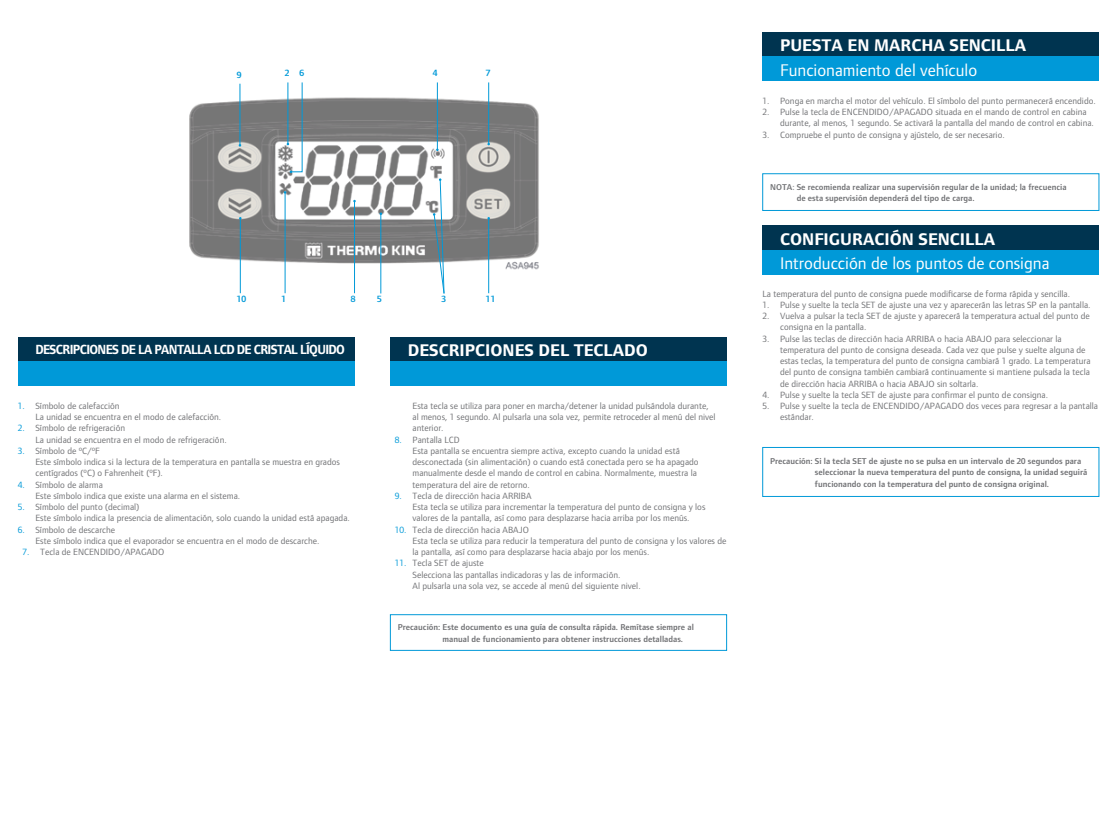
<style>
.page{position:relative;width:1117px;height:815px;background:#fff}
.page>*{position:absolute;margin:0;border:0;box-sizing:border-box;transform-origin:0 0}
.t1{font:700 17.5px "Foundry Form Sans Blonde";color:#fff}
.t2{font:17.5px "Foundry Form Sans Blonde";color:#fff}
.t3{font:700 13.75px "Foundry Form Sans Blonde";letter-spacing:-.05em;color:#fff;scale:.92 1}
.t4{font:9.38px/11.2px "Foundry Form Sans Blonde";color:#717275}
.t5{font:600 9.38px "Foundry Form Sans Blonde";color:#0099d8}
.t6{font:600 8.75px/11.2px "Foundry Form Sans Blonde";color:#717275}
.s1{color:#0099d8}
.s2{color:#989a9d}
</style>
<div class="page">
<img style="left:189px;top:94px;width:350px;height:178px">
<div style="left:18px;top:337px;width:336px;height:24px;background:#003450"></div>
<div style="left:18px;top:361px;width:336px;height:25px;background:#0099d8"></div>
<div style="left:390px;top:337px;width:336px;height:24px;background:#003450"></div>
<div style="left:390px;top:361px;width:336px;height:25px;background:#0099d8"></div>
<div style="left:762px;top:32px;width:336px;height:24px;background:#003450"></div>
<div style="left:762px;top:56px;width:336px;height:25px;background:#0099d8"></div>
<div style="left:762px;top:225px;width:336px;height:25px;background:#003450"></div>
<div style="left:762px;top:250px;width:336px;height:25px;background:#0099d8"></div>
<div style="left:390px;top:614px;width:336px;height:37px;border:1px solid #0099d8"></div>
<div style="left:762px;top:447px;width:336px;height:50px;border:1px solid #0099d8"></div>
<hr style="left:239px;top:84px;width:1px;height:61px;background:#0099d8">
<hr style="left:437px;top:82px;width:1px;height:68px;background:#0099d8">
<hr style="left:488px;top:82px;width:1px;height:62px;background:#0099d8">
<svg style="left:286px;top:82px;width:17px;height:91px"></svg>
<hr style="left:240px;top:218px;width:1px;height:75px;background:#0099d8">
<hr style="left:285px;top:192px;width:1px;height:101px;background:#0099d8">
<hr style="left:354px;top:201px;width:1px;height:92px;background:#0099d8">
<hr style="left:380px;top:214px;width:1px;height:79px;background:#0099d8">
<hr style="left:488px;top:218px;width:1px;height:75px;background:#0099d8">
<svg style="left:433px;top:178px;width:11px;height:116px"></svg>
<div style="left:762px;top:173px;width:336px;height:38px;border:1px solid #0099d8"></div>
<p class="t5" style="left:237px;top:69px;width:6px">9</p>
<p class="t5" style="left:285px;top:68px;width:21px">2 6</p>
<p class="t5" style="left:433px;top:68px;width:6px">4</p>
<p class="t5" style="left:486px;top:68px;width:6px">7</p>
<p class="t5" style="left:237px;top:293px;width:11px">10</p>
<p class="t5" style="left:281px;top:293px;width:6px">1</p>
<p class="t5" style="left:351px;top:293px;width:6px">8</p>
<p class="t5" style="left:377px;top:293px;width:6px">5</p>
<p class="t5" style="left:441px;top:293px;width:6px">3</p>
<p class="t5" style="left:486px;top:293px;width:11px">11</p>
<h2 class="t3" style="left:35px;top:342px;width:338px">DESCRIPCIONES DE LA PANTALLA LCD DE CRISTAL LÍQUIDO</h2>
<h1 class="t1" style="left:407px;top:340px;width:242px">DESCRIPCIONES DEL TECLADO</h1>
<p class="t4" style="left:35px;top:400px;width:187px;text-indent:-18px"><span class="s1">1.</span> Símbolo de calefacción<br>La unidad se encuentra en el modo de calefacción.</p>
<p class="t4" style="left:35px;top:422px;width:193px;text-indent:-18px"><span class="s1">2.</span> Símbolo de refrigeración<br>La unidad se encuentra en el modo de refrigeración.</p>
<p class="t4" style="left:35px;top:445px;width:306px;text-indent:-18px"><span class="s1">3.</span> Símbolo de ºC/ºF<br>Este símbolo indica si la lectura de la temperatura en pantalla se muestra en grados centígrados (ºC) o Fahrenheit (ºF).</p>
<p class="t4" style="left:35px;top:479px;width:206px;text-indent:-18px"><span class="s1">4.</span> Símbolo de alarma<br>Este símbolo indica que existe una alarma en el sistema.</p>
<p class="t4" style="left:35px;top:501px;width:316px;text-indent:-18px"><span class="s1">5.</span> Símbolo del punto (decimal)<br>Este símbolo indica la presencia de alimentación, solo cuando la unidad está apagada.</p>
<p class="t4" style="left:35px;top:524px;width:285px;text-indent:-18px"><span class="s1">6.</span> Símbolo de descarche<br>Este símbolo indica que el evaporador se encuentra en el modo de descarche.</p>
<p class="t4" style="left:22px;top:546px;width:143px"><span class="s1">7.</span> Tecla de ENCENDIDO/APAGADO</p>
<p class="t4" style="left:412px;top:400px;width:304px">Esta tecla se utiliza para poner en marcha/detener la unidad pulsándola durante, al menos, 1 segundo. Al pulsarla una sola vez, permite retroceder al menú del nivel anterior.</p>
<p class="t4" style="left:412px;top:434px;width:287px;text-indent:-18px"><span class="s1">8.</span> Pantalla LCD<br>Esta pantalla se encuentra siempre activa, excepto cuando la unidad está desconectada (sin alimentación) o cuando está conectada pero se ha apagado manualmente desde el mando de control en cabina. Normalmente, muestra la temperatura del aire de retorno.</p>
<p class="t4" style="left:412px;top:490px;width:294px;text-indent:-18px"><span class="s1">9.</span> Tecla de dirección hacia ARRIBA<br>Esta tecla se utiliza para incrementar la temperatura del punto de consigna y los valores de la pantalla, así como para desplazarse hacia arriba por los menús.</p>
<p class="t4" style="left:412px;top:524px;width:315px;text-indent:-18px"><span class="s1">10.</span> Tecla de dirección hacia ABAJO<br>Esta tecla se utiliza para reducir la temperatura del punto de consigna y los valores de la pantalla, así como para desplazarse hacia abajo por los menús.</p>
<p class="t4" style="left:412px;top:557px;width:229px;text-indent:-18px"><span class="s1">11.</span> Tecla SET de ajuste<br>Selecciona las pantallas indicadoras y las de información.<br>Al pulsarla una sola vez, se accede al menú del siguiente nivel.</p>
<p class="t6" style="left:442px;top:622px;width:253px;text-indent:-45px">Precaución: Este documento es una guía de consulta rápida. Remítase siempre al manual de funcionamiento para obtener instrucciones detalladas.</p>
<h1 class="t1" style="left:780px;top:35px;width:247px">PUESTA EN MARCHA SENCILLA</h1>
<h1 class="t2" style="left:780px;top:60px;width:198px">Funcionamiento del vehículo</h1>
<p class="t4" style="left:762px;top:95px;width:335px">1. Ponga en marcha el motor del vehículo. El símbolo del punto permanecerá encendido.</p>
<p class="t4" style="left:780px;top:106px;width:315px;text-indent:-18px">2. Pulse la tecla de ENCENDIDO/APAGADO situada en el mando de control en cabina durante, al menos, 1 segundo. Se activará la pantalla del mando de control en cabina.</p>
<p class="t4" style="left:762px;top:129px;width:244px">3. Compruebe el punto de consigna y ajústelo, de ser necesario.</p>
<p class="t6" style="left:796px;top:181px;width:271px;text-indent:-27px">NOTA<span class="s2">:</span> Se recomienda realizar una supervisión regular de la unidad; la frecuencia de esta supervisión dependerá del tipo de carga.</p>
<h1 class="t1" style="left:780px;top:229px;width:216px">CONFIGURACIÓN SENCILLA</h1>
<h1 class="t2" style="left:780px;top:254px;width:271px">Introducción de los puntos de consigna</h1>
<p class="t4" style="left:762px;top:288px;width:309px">La temperatura del punto de consigna puede modificarse de forma rápida y sencilla.</p>
<p class="t4" style="left:762px;top:299px;width:329px">1. Pulse y suelte la tecla SET de ajuste una vez y aparecerán las letras SP en la pantalla.</p>
<p class="t4" style="left:780px;top:310px;width:311px;text-indent:-18px">2. Vuelva a pulsar la tecla SET de ajuste y aparecerá la temperatura actual del punto de consigna en la pantalla.</p>
<p class="t4" style="left:780px;top:333px;width:312px;text-indent:-18px">3. Pulse las teclas de dirección hacia ARRIBA o hacia ABAJO para seleccionar la temperatura del punto de consigna deseada. Cada vez que pulse y suelte alguna de estas teclas, la temperatura del punto de consigna cambiará 1 grado. La temperatura del punto de consigna también cambiará continuamente si mantiene pulsada la tecla de dirección hacia ARRIBA o hacia ABAJO sin soltarla.</p>
<p class="t4" style="left:762px;top:389px;width:287px">4. Pulse y suelte la tecla SET de ajuste para confirmar el punto de consigna.</p>
<p class="t4" style="left:780px;top:400px;width:319px;text-indent:-18px">5. Pulse y suelte la tecla de ENCENDIDO/APAGADO dos veces para regresar a la pantalla estándar.</p>
<p class="t6" style="left:814px;top:456px;width:274px;text-indent:-45px">Precaución: Si la tecla SET de ajuste no se pulsa en un intervalo de 20 segundos para seleccionar la nueva temperatura del punto de consigna, la unidad seguirá funcionando con la temperatura del punto de consigna original.</p>
</div>
